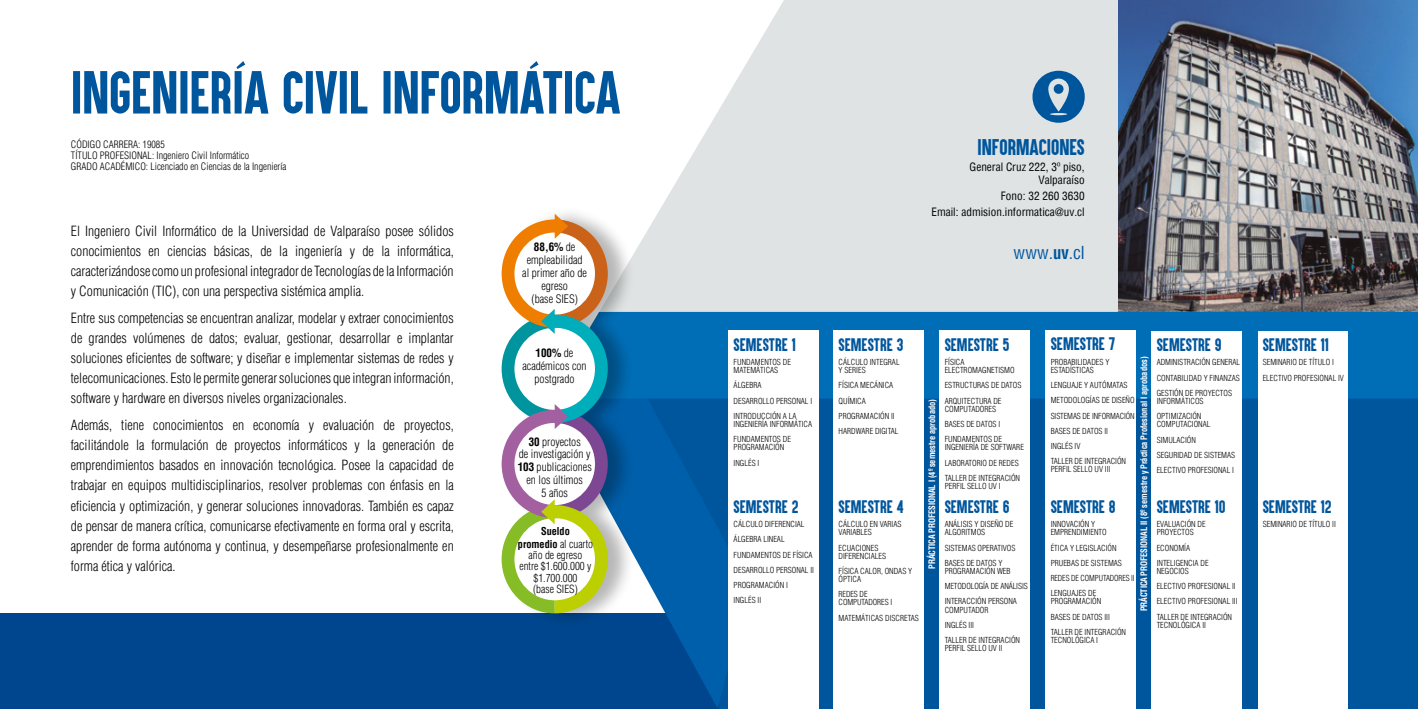
<style>
.page{position:relative;width:1418px;height:709px;background:#fff}
.page>*{position:absolute;margin:0;border:0;box-sizing:border-box;transform-origin:0 0}
.t1{font:50px "Aku&Kamu";color:#00569d}
.t2{font:18.75px "Aku&Kamu";color:#00569d}
.t3{font:condensed 17.5px "Helvetica";color:#00569d}
.t4{font:15px "Aku&Kamu";color:#00569d}
.t5{font:300 condensed 13.75px/20px "Helvetica";color:#000;text-align:justify}
.t6{font:300 condensed 11.38px/12.9px "Helvetica";color:#000;text-align:center}
.t7{font:condensed 11.25px/12.5px "Helvetica";color:#000;text-align:right}
.t8{font:300 condensed 11px/11.2px "Helvetica";color:#000;text-align:center}
.t9{font:700 condensed 10.62px/12.5px "Helvetica";color:#000;text-align:center}
.t10{font:300 condensed 10px/11.2px "Helvetica";color:#000}
.t11{font:700 condensed 8.75px "Helvetica";color:#fff}
.t12{font:300 condensed 8.12px/15.2px "Helvetica";color:#000}
.s1{font-weight:700}
.s2{font-weight:300;font-size:11px}
</style>
<div class="page">
<svg style="left:635px;top:0;width:483px;height:312px;background:#e2e6e7"></svg>
<img style="left:1118px;top:0;width:299px;height:312px">
<div style="left:718px;top:398px;width:699px;height:311px;background:#00569d"></div>
<div style="left:0;top:613px;width:718px;height:96px;background:#00468e"></div>
<svg style="left:635px;top:398px;width:93px;height:310px;fill:#005faa"></svg>
<div style="left:635px;top:312px;width:782px;height:86px;background:#006eb7"></div>
<svg style="left:1032px;top:71px;width:52px;height:52px;background:#5289b7"></svg>
<div style="left:502px;top:203px;width:133px;height:424px;background:#000;opacity:.29"></div>
<svg style="left:501px;top:214px;width:107px;height:399px"></svg>
<div style="left:728px;top:331px;width:90px;height:378px;background:#fff"></div>
<div style="left:833px;top:331px;width:90px;height:378px;background:#fff"></div>
<div style="left:939px;top:331px;width:90px;height:378px;background:#fff"></div>
<div style="left:1045px;top:331px;width:90px;height:378px;background:#fff"></div>
<div style="left:1151px;top:331px;width:90px;height:378px;background:#fff"></div>
<div style="left:1257px;top:331px;width:90px;height:378px;background:#fff"></div>
<h1 class="t1" style="left:71px;top:60px;width:551px">INGENIERÍA CIVIL INFORMÁTICA</h1>
<p class="t10" style="left:71px;top:138px;width:217px">CÓDIGO CARRERA: 19085<br>TÍTULO PROFESIONAL: Ingeniero Civil Informático<br>GRADO ACADÉMICO: Licenciado en Ciencias de la Ingeniería</p>
<p class="t5" style="left:71px;top:221px;width:384px">El Ingeniero Civil Informático de la Universidad de Valparaíso posee sólidos conocimientos en ciencias básicas, de la ingeniería y de la informática, caracterizándose como un profesional integrador de Tecnologías de la Información y Comunicación (TIC), con una perspectiva sistémica amplia.</p>
<p class="t5" style="left:71px;top:308px;width:384px">Entre sus competencias se encuentran analizar, modelar y extraer conocimientos de grandes volúmenes de datos; evaluar, gestionar, desarrollar e implantar soluciones eficientes de software; y diseñar e implementar sistemas de redes y telecomunicaciones. Esto le permite generar soluciones que integran información, software y hardware en diversos niveles organizacionales.</p>
<p class="t5" style="left:71px;top:415px;width:384px">Además, tiene conocimientos en economía y evaluación de proyectos, facilitándole la formulación de proyectos informáticos y la generación de emprendimientos basados en innovación tecnológica. Posee la capacidad de trabajar en equipos multidisciplinarios, resolver problemas con énfasis en la eficiencia y optimización, y generar soluciones innovadoras. También es capaz de pensar de manera crítica, comunicarse efectivamente en forma oral y escrita, aprender de forma autónoma y continua, y desempeñarse profesionalmente en forma ética y valórica.</p>
<h3 class="t6" style="left:522px;top:241px;width:66px"><span class="s1">88,6%</span> de empleabilidad al primer año de egreso<br>(base SIES)</h3>
<h3 class="t6" style="left:522px;top:347px;width:66px"><span class="s1">100%</span> de académicos con postgrado</h3>
<h3 class="t6" style="left:517px;top:435px;width:76px"><span class="s1">30</span> proyectos<br>de investigación y<br><span class="s1">103</span> publicaciones en los últimos<br>5 años</h3>
<h3 class="t9" style="left:518px;top:525px;width:77px">Sueldo<br>promedio <span class="s2">al cuarto</span></h3>
<h3 class="t8" style="left:519px;top:549px;width:74px">año de egreso entre $1.600.000 y $1.700.000<br>(base SIES)</h3>
<h2 class="t2" style="left:977px;top:135px;width:109px">INFORMACIONES</h2>
<h3 class="t7" style="left:969px;top:160px;width:117px">General Cruz 222, 3º piso,<br>Valparaíso</h3>
<h3 class="t7" style="left:931px;top:187px;width:155px;line-height:16px">Fono: 32 260 3630<br>Email: admision.informatica@uv.cl</h3>
<h3 class="t3" style="left:1013px;top:241px;width:73px">www.<span class="s1">uv</span>.cl</h3>
<h3 class="t4" style="left:733px;top:334px;width:64px">SEMESTRE 1</h3>
<p class="t12" style="left:733px;top:358px;width:59px;line-height:8.1px">FUNDAMENTOS DE<br>MATEMÁTICAS</p>
<p class="t12" style="left:733px;top:378px;width:80px">ÁLGEBRA<br>DESARROLLO PERSONAL I<br>INTRODUCCIÓN A LA</p>
<p class="t12" style="left:733px;top:416px;width:80px">INGENIERÍA INFORMÁTICA<br>FUNDAMENTOS DE</p>
<p class="t12" style="left:733px;top:439px;width:52px">PROGRAMACIÓN<br>INGLÉS I</p>
<h3 class="t4" style="left:733px;top:496px;width:66px">SEMESTRE 2</h3>
<p class="t12" style="left:733px;top:516px;width:82px">CÁLCULO DIFERENCIAL<br>ÁLGEBRA LINEAL<br>FUNDAMENTOS DE FÍSICA<br>DESARROLLO PERSONAL II<br>PROGRAMACIÓN I<br>INGLÉS II</p>
<h3 class="t4" style="left:838px;top:334px;width:66px">SEMESTRE 3</h3>
<p class="t12" style="left:838px;top:358px;width:62px;line-height:8.1px">CÁLCULO INTEGRAL<br>Y SERIES</p>
<p class="t12" style="left:838px;top:378px;width:61px">FÍSICA MECÁNICA<br>QUÍMICA<br>PROGRAMACIÓN II<br>HARDWARE DIGITAL</p>
<h3 class="t4" style="left:838px;top:496px;width:66px">SEMESTRE 4</h3>
<p class="t12" style="left:838px;top:520px;width:64px;line-height:8.1px">CÁLCULO EN VARIAS<br>VARIABLES</p>
<p class="t12" style="left:838px;top:543px;width:49px;line-height:8.1px">ECUACIONES<br>DIFERENCIALES</p>
<p class="t12" style="left:838px;top:567px;width:75px;line-height:8.1px">FÍSICA CALOR, ONDAS Y<br>ÓPTICA</p>
<p class="t12" style="left:838px;top:590px;width:55px;line-height:8.1px">REDES DE<br>COMPUTADORES I</p>
<p class="t12" style="left:838px;top:610px;width:82px">MATEMÁTICAS DISCRETAS</p>
<h3 class="t4" style="left:944px;top:334px;width:66px">SEMESTRE 5</h3>
<p class="t12" style="left:944px;top:358px;width:71px;line-height:8.1px">FÍSICA<br>ELECTROMAGNETISMO</p>
<p class="t12" style="left:944px;top:378px;width:78px">ESTRUCTURAS DE DATOS<br>ARQUITECTURA DE</p>
<p class="t12" style="left:944px;top:401px;width:59px">COMPUTADORES<br>BASES DE DATOS I<br>FUNDAMENTOS DE</p>
<p class="t12" style="left:944px;top:439px;width:81px">INGENIERÍA DE SOFTWARE<br>LABORATORIO DE REDES<br>TALLER DE INTEGRACIÓN</p>
<p class="t12" style="left:944px;top:478px;width:57px">PERFIL SELLO UV I</p>
<p class="t11" style="left:926px;top:568px;width:171px;rotate:-90deg">PRÁCTICA PROFESIONAL I (4º semestre aprobado)</p>
<h3 class="t4" style="left:944px;top:496px;width:66px">SEMESTRE 6</h3>
<p class="t12" style="left:944px;top:520px;width:70px;line-height:8.1px">ANÁLISIS Y DISEÑO DE<br>ALGORITMOS</p>
<p class="t12" style="left:944px;top:540px;width:72px">SISTEMAS OPERATIVOS<br>BASES DE DATOS Y</p>
<p class="t12" style="left:944px;top:563px;width:85px">PROGRAMACIÓN WEB<br>METODOLOGÍA DE ANÁLISIS<br>INTERACCIÓN PERSONA</p>
<p class="t12" style="left:944px;top:602px;width:77px">COMPUTADOR<br>INGLÉS III<br>TALLER DE INTEGRACIÓN</p>
<p class="t12" style="left:944px;top:640px;width:59px">PERFIL SELLO UV II</p>
<h3 class="t4" style="left:1050px;top:334px;width:66px">SEMESTRE 7</h3>
<p class="t12" style="left:1050px;top:358px;width:60px;line-height:8.1px">PROBABILIDADES Y<br>ESTADÍSTICAS</p>
<p class="t12" style="left:1050px;top:377px;width:86px">LENGUAJE Y AUTÓMATAS<br>METODOLOGÍAS DE DISEÑO<br>SISTEMAS DE INFORMACIÓN<br>BASES DE DATOS II<br>INGLÉS IV<br>TALLER DE INTEGRACIÓN</p>
<p class="t12" style="left:1050px;top:461px;width:61px">PERFIL SELLO UV III</p>
<h3 class="t4" style="left:1156px;top:335px;width:66px">SEMESTRE 9</h3>
<p class="t12" style="left:1156px;top:355px;width:85px;text-align:justify">ADMINISTRACIÓN GENERAL CONTABILIDAD Y FINANZAS GESTIÓN DE PROYECTOS</p>
<p class="t12" style="left:1156px;top:393px;width:48px">INFORMÁTICOS<br>OPTIMIZACIÓN</p>
<p class="t12" style="left:1156px;top:416px;width:80px">COMPUTACIONAL<br>SIMULACIÓN<br>SEGURIDAD DE SISTEMAS<br>ELECTIVO PROFESIONAL I</p>
<p class="t11" style="left:1138px;top:611px;width:256px;rotate:-90deg">PRÁCTICA PROFESIONAL II (8º semestre y Práctica Profesional I aprobados)</p>
<h3 class="t4" style="left:1156px;top:496px;width:70px">SEMESTRE 10</h3>
<p class="t12" style="left:1156px;top:520px;width:50px;line-height:8.1px">EVALUACIÓN DE<br>PROYECTOS</p>
<p class="t12" style="left:1156px;top:540px;width:53px">ECONOMÍA<br>INTELIGENCIA DE</p>
<p class="t12" style="left:1156px;top:563px;width:82px">NEGOCIOS<br>ELECTIVO PROFESIONAL II<br>ELECTIVO PROFESIONAL III<br>TALLER DE INTEGRACIÓN</p>
<p class="t12" style="left:1156px;top:617px;width:51px">TECNOLÓGICA II</p>
<h3 class="t4" style="left:1050px;top:496px;width:66px">SEMESTRE 8</h3>
<p class="t12" style="left:1050px;top:520px;width:57px;line-height:8.1px">INNOVACIÓN Y<br>EMPRENDIMIENTO</p>
<p class="t12" style="left:1050px;top:540px;width:86px">ÉTICA Y LEGISLACIÓN<br>PRUEBAS DE SISTEMAS<br>REDES DE COMPUTADORES II<br>LENGUAJES DE</p>
<p class="t12" style="left:1050px;top:593px;width:77px">PROGRAMACIÓN<br>BASES DE DATOS III<br>TALLER DE INTEGRACIÓN</p>
<p class="t12" style="left:1050px;top:632px;width:49px">TECNOLÓGICA I</p>
<h3 class="t4" style="left:1262px;top:335px;width:68px">SEMESTRE 11</h3>
<p class="t12" style="left:1262px;top:355px;width:83px">SEMINARIO DE TÍTULO I<br>ELECTIVO PROFESIONAL IV</p>
<h3 class="t4" style="left:1262px;top:496px;width:70px">SEMESTRE 12</h3>
<p class="t12" style="left:1262px;top:516px;width:75px">SEMINARIO DE TÍTULO II</p>
</div>
